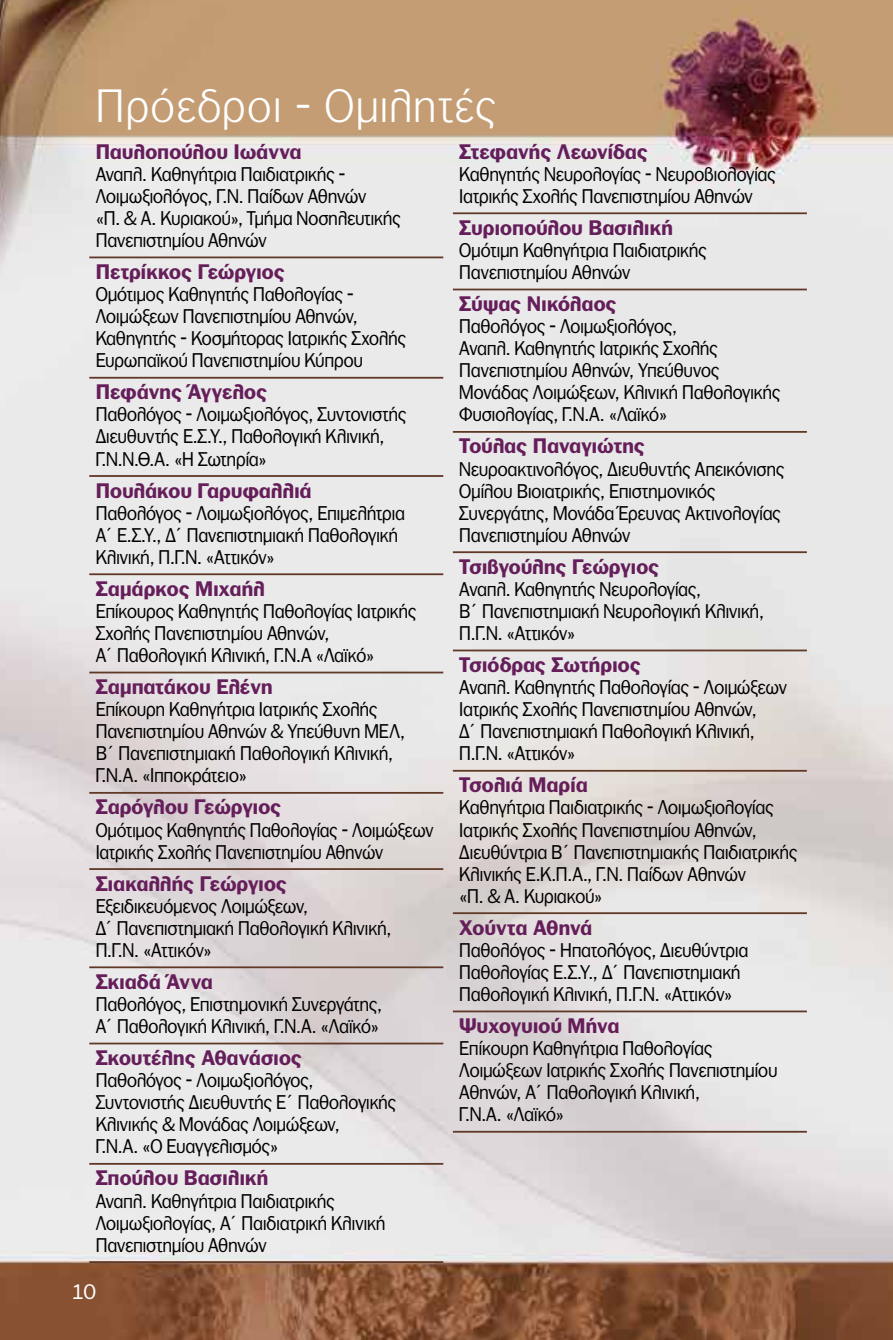
<style>
.page{position:relative;width:893px;height:1340px;background:#fff}
.page>*{position:absolute;margin:0;border:0;box-sizing:border-box;transform-origin:0 0}
.t1{font:300 45px "PF Franklin Gothic";letter-spacing:.05em;color:#fff}
.t2{font:700 20.25px "PF Franklin Gothic";letter-spacing:.015em;color:#651e5a}
.t3{font:20.25px "PF Franklin Gothic";color:#fff}
.t4{font:19.12px/22.1px "PF Franklin Gothic";letter-spacing:.01em;color:#000;scale:.95 1}
.t5{font:19.12px/22.1px "PF Franklin Gothic";letter-spacing:.01em;color:#000;scale:.93 1}
</style>
<div class="page">
<img style="left:0;top:0;width:893px;height:1339px">
<hr style="left:89px;top:256px;width:354px;height:2px;background:#603926">
<hr style="left:89px;top:377px;width:354px;height:1px;background:#603926">
<hr style="left:89px;top:475px;width:354px;height:2px;background:#603926">
<hr style="left:89px;top:573px;width:354px;height:2px;background:#603926">
<hr style="left:89px;top:671px;width:354px;height:2px;background:#603926">
<hr style="left:89px;top:792px;width:354px;height:1px;background:#603926">
<hr style="left:89px;top:868px;width:354px;height:2px;background:#603926">
<hr style="left:89px;top:966px;width:354px;height:2px;background:#603926">
<hr style="left:89px;top:1042px;width:354px;height:2px;background:#603926">
<hr style="left:89px;top:1162px;width:354px;height:2px;background:#603926">
<hr style="left:89px;top:1261px;width:354px;height:1px;background:#603926">
<hr style="left:453px;top:212px;width:354px;height:2px;background:#603926">
<hr style="left:453px;top:288px;width:354px;height:2px;background:#603926">
<hr style="left:453px;top:431px;width:354px;height:2px;background:#603926">
<hr style="left:453px;top:551px;width:354px;height:2px;background:#603926">
<hr style="left:453px;top:649px;width:354px;height:2px;background:#603926">
<hr style="left:453px;top:770px;width:354px;height:1px;background:#603926">
<hr style="left:453px;top:912px;width:354px;height:2px;background:#603926">
<hr style="left:453px;top:1010px;width:354px;height:2px;background:#603926">
<hr style="left:453px;top:1130px;width:354px;height:2px;background:#603926">
<h1 class="t1" style="left:96px;top:81px;width:401px">Πρόεδροι - Ομιλητές</h1>
<p class="t2" style="left:96px;top:139px;width:207px">Παυλοπούλου Ιωάννα</p>
<p class="t4" style="left:96px;top:163px;width:323px">Αναπλ. Καθηγήτρια Παιδιατρικής -<br>Λοιμωξιολόγος, Γ.Ν. Παίδων Αθηνών<br>«Π. &amp; Α. Κυριακού», Τμήμα Νοσηλευτικής<br>Πανεπιστημίου Αθηνών</p>
<p class="t2" style="left:96px;top:260px;width:190px">Πετρίκκος Γεώργιος</p>
<p class="t4" style="left:96px;top:283px;width:328px">Ομότιμος Καθηγητής Παθολογίας - Λοιμώξεων Πανεπιστημίου Αθηνών, Καθηγητής - Κοσμήτορας Ιατρικής Σχολής Ευρωπαϊκού Πανεπιστημίου Κύπρου</p>
<p class="t2" style="left:96px;top:380px;width:173px">Πεφάνης Άγγελος</p>
<p class="t4" style="left:96px;top:403px;width:329px">Παθολόγος - Λοιμωξιολόγος, Συντονιστής<br>Διευθυντής Ε.Σ.Υ., Παθολογική Κλινική,<br>Γ.Ν.Ν.Θ.Α. «Η Σωτηρία»</p>
<p class="t2" style="left:96px;top:478px;width:217px">Πουλάκου Γαρυφαλλιά</p>
<p class="t4" style="left:96px;top:502px;width:327px">Παθολόγος - Λοιμωξιολόγος, Επιμελήτρια<br>Α΄ Ε.Σ.Υ., Δ΄ Πανεπιστημιακή Παθολογική<br>Κλινική, Π.Γ.Ν. «Αττικόν»</p>
<p class="t2" style="left:96px;top:576px;width:170px">Σαμάρκος Μιχαήλ</p>
<p class="t4" style="left:96px;top:600px;width:339px">Επίκουρος Καθηγητής Παθολογίας Ιατρικής<br>Σχολής Πανεπιστημίου Αθηνών,<br>Α΄ Παθολογική Κλινική, Γ.Ν.Α «Λαϊκό»</p>
<p class="t2" style="left:96px;top:675px;width:178px">Σαμπατάκου Ελένη</p>
<p class="t4" style="left:96px;top:698px;width:327px">Επίκουρη Καθηγήτρια Ιατρικής Σχολής Πανεπιστημίου Αθηνών &amp; Υπεύθυνη ΜΕΛ, Β΄ Πανεπιστημιακή Παθολογική Κλινική, Γ.Ν.Α. «Ιπποκράτειο»</p>
<p class="t2" style="left:96px;top:795px;width:187px">Σαρόγλου Γεώργιος</p>
<p class="t5" style="left:96px;top:818px;width:365px">Ομότιμος Καθηγητής Παθολογίας - Λοιμώξεων<br>Ιατρικής Σχολής Πανεπιστημίου Αθηνών</p>
<p class="t2" style="left:96px;top:871px;width:193px">Σιακαλλής Γεώργιος</p>
<p class="t4" style="left:96px;top:894px;width:312px">Εξειδικευόμενος Λοιμώξεων,<br>Δ΄ Πανεπιστημιακή Παθολογική Κλινική,<br>Π.Γ.Ν. «Αττικόν»</p>
<p class="t2" style="left:96px;top:969px;width:119px">Σκιαδά Άννα</p>
<p class="t4" style="left:96px;top:993px;width:303px">Παθολόγος, Επιστημονική Συνεργάτης,<br>Α΄ Παθολογική Κλινική, Γ.Ν.Α. «Λαϊκό»</p>
<p class="t2" style="left:96px;top:1045px;width:208px">Σκουτέλης Αθανάσιος</p>
<p class="t4" style="left:96px;top:1069px;width:318px">Παθολόγος - Λοιμωξιολόγος,<br>Συντονιστής Διευθυντής Ε΄ Παθολογικής<br>Κλινικής &amp; Μονάδας Λοιμώξεων,<br>Γ.Ν.Α. «Ο Ευαγγελισμός»</p>
<p class="t2" style="left:96px;top:1166px;width:174px">Σπούλου Βασιλική</p>
<p class="t4" style="left:96px;top:1189px;width:306px">Αναπλ. Καθηγήτρια Παιδιατρικής<br>Λοιμωξιολογίας, Α΄ Παιδιατρική Κλινική<br>Πανεπιστημίου Αθηνών</p>
<p class="t3" style="left:72px;top:1280px;width:25px">10</p>
<p class="t2" style="left:459px;top:139px;width:190px">Στεφανής Λεωνίδας</p>
<p class="t4" style="left:459px;top:163px;width:335px">Καθηγητής Νευρολογίας - Νευροβιολογίας<br>Ιατρικής Σχολής Πανεπιστημίου Αθηνών</p>
<p class="t2" style="left:459px;top:216px;width:215px">Συριοπούλου Βασιλική</p>
<p class="t4" style="left:459px;top:239px;width:262px">Ομότιμη Καθηγήτρια Παιδιατρικής<br>Πανεπιστημίου Αθηνών</p>
<p class="t2" style="left:459px;top:292px;width:159px">Σύψας Νικόλαος</p>
<p class="t4" style="left:459px;top:315px;width:340px">Παθολόγος - Λοιμωξιολόγος,<br>Αναπλ. Καθηγητής Ιατρικής Σχολής Πανεπιστημίου Αθηνών, Υπεύθυνος Μονάδας Λοιμώξεων, Κλινική Παθολογικής Φυσιολογίας, Γ.Ν.Α. «Λαϊκό»</p>
<p class="t2" style="left:459px;top:434px;width:187px">Τούλας Παναγιώτης</p>
<p class="t4" style="left:459px;top:457px;width:344px">Νευροακτινολόγος, Διευθυντής Απεικόνισης Ομίλου Βιοιατρικής, Επιστημονικός Συνεργάτης, Μονάδα Έρευνας Ακτινολογίας Πανεπιστημίου Αθηνών</p>
<p class="t2" style="left:459px;top:554px;width:201px">Τσιβγούλης Γεώργιος</p>
<p class="t4" style="left:459px;top:578px;width:322px">Αναπλ. Καθηγητής Νευρολογίας,<br>Β΄ Πανεπιστημιακή Νευρολογική Κλινική,<br>Π.Γ.Ν. «Αττικόν»</p>
<p class="t2" style="left:459px;top:653px;width:183px">Τσιόδρας Σωτήριος</p>
<p class="t4" style="left:459px;top:676px;width:346px">Αναπλ. Καθηγητής Παθολογίας - Λοιμώξεων Ιατρικής Σχολής Πανεπιστημίου Αθηνών,<br>Δ΄ Πανεπιστημιακή Παθολογική Κλινική, Π.Γ.Ν. «Αττικόν»</p>
<p class="t2" style="left:459px;top:773px;width:130px">Τσολιά Μαρία</p>
<p class="t4" style="left:459px;top:796px;width:357px">Καθηγήτρια Παιδιατρικής - Λοιμωξιολογίας Ιατρικής Σχολής Πανεπιστημίου Αθηνών, Διευθύντρια Β΄ Πανεπιστημιακής Παιδιατρικής Κλινικής Ε.Κ.Π.Α., Γ.Ν. Παίδων Αθηνών<br>«Π. &amp; Α. Κυριακού»</p>
<p class="t2" style="left:459px;top:915px;width:134px">Χούντα Αθηνά</p>
<p class="t4" style="left:459px;top:938px;width:306px">Παθολόγος - Ηπατολόγος, Διευθύντρια<br>Παθολογίας Ε.Σ.Υ., Δ΄ Πανεπιστημιακή<br>Παθολογική Κλινική, Π.Γ.Ν. «Αττικόν»</p>
<p class="t2" style="left:459px;top:1013px;width:162px">Ψυχογυιού Μήνα</p>
<p class="t4" style="left:459px;top:1037px;width:336px">Επίκουρη Καθηγήτρια Παθολογίας<br>Λοιμώξεων Ιατρικής Σχολής Πανεπιστημίου<br>Αθηνών, Α΄ Παθολογική Κλινική,<br>Γ.Ν.Α. «Λαϊκό»</p>
</div>
